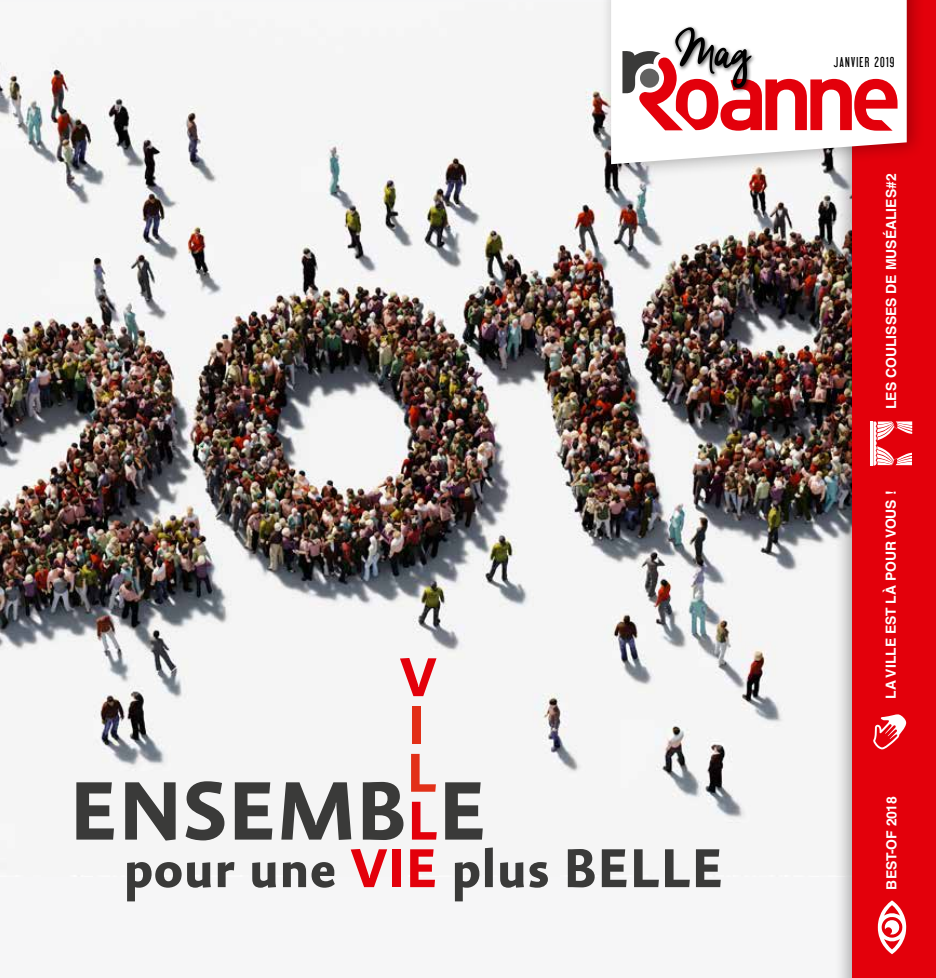
<style>
.page{position:relative;width:936px;height:978px;background:#fff}
.page>*{position:absolute;margin:0;border:0;box-sizing:border-box;transform-origin:0 0}
.t1{font:700 84px "Absara Sans TF";color:#3a3a39}
.t2{font:64.05px "Cheddar Jack";color:#000}
.t3{font:700 55.5px "Absara Sans TF";color:#3a3a39}
.t4{font:700 55.5px "Absara Sans TF";color:#e23018}
.t5{font:700 55.5px "Absara Sans TF";color:#e3000b}
.t6{font:700 13.95px "Helvetica LT Std";color:#fff}
.t7{font:12.6px "Libel Suit";letter-spacing:.1em;color:#000}
.s1{font-size:55.5px;color:#e3000b}
.s2{color:#e3000b}
</style>
<div class="page">
<div style="left:0;top:0;width:935px;height:978px;background:#f6f6f7"></div>
<img style="left:0;top:63px;width:834px;height:755px">
<div style="left:834px;top:0;width:101px;height:978px;background:#000;opacity:.3"></div>
<div style="left:852px;top:0;width:83px;height:978px;background:#e3000b"></div>
<div style="left:600px;top:0;width:325px;height:180px;background:#000;opacity:.29"></div>
<svg style="left:611px;top:0;width:295px;height:164px;fill:#fff"></svg>
<svg style="left:622px;top:51px;width:275px;height:80px"></svg>
<div style="left:673px;top:25px;width:83px;height:68px;background:#000;opacity:.66"></div>
<svg style="left:873px;top:714px;width:33px;height:35px"></svg>
<hr style="left:869px;top:421px;width:3px;height:45px;background:#fff">
<svg style="left:873px;top:421px;width:39px;height:45px"></svg>
<svg style="left:877px;top:900px;width:29px;height:54px"></svg>
<h2 class="t2" style="left:675px;top:14px;width:78px">Mag</h2>
<h3 class="t5" style="left:399px;top:649px;width:40px">V</h3>
<h3 class="t4" style="left:407px;top:697px;width:19px">I</h3>
<h3 class="t4" style="left:406px;top:744px;width:32px">L</h3>
<h1 class="t1" style="left:69px;top:768px;width:419px">ENSEMB<span class="s1">L</span>E</h1>
<h3 class="t3" style="left:123px;top:840px;width:601px">pour une <span class="s2">VIE</span> plus BELLE</h3>
<p class="t7" style="left:833px;top:55px;width:62px">JANVIER 2019</p>
<p class="t6" style="left:882px;top:409px;width:237px;rotate:-90deg">LES COULISSES DE MUSÉALIES#2</p>
<p class="t6" style="left:882px;top:699px;width:210px;rotate:-90deg">LA VILLE EST LÀ POUR VOUS !</p>
<p class="t6" style="left:883px;top:889px;width:94px;rotate:-90deg">BEST-OF 2018</p>
</div>
